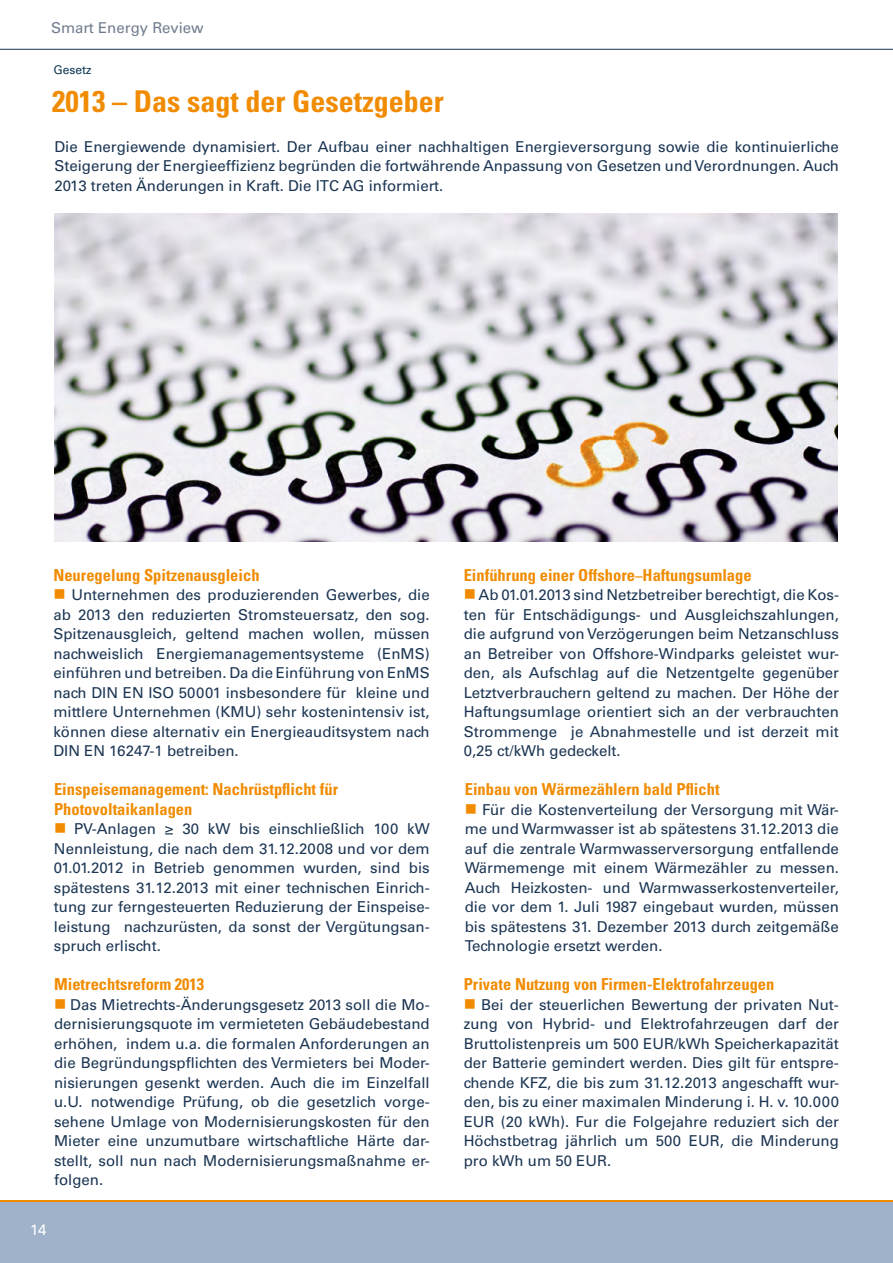
<style>
.page{position:relative;width:893px;height:1263px;background:#fff}
.page>*{position:absolute;margin:0;border:0;box-sizing:border-box;transform-origin:0 0}
.t1{font:700 condensed 30px "Univers LT";color:#f18c02}
.t2{font:700 condensed 16.5px/19.5px "Univers LT";color:#f18c02}
.t3{font:500 15px/19.5px "Univers CE";color:#1b3553;text-align:justify}
.t4{font:500 15px "Univers CE";color:#717d8e}
.t5{font:500 15px "Univers CE";color:#fff}
.t6{font:500 12px "Univers CE";color:#0c3753}
.s1{color:#f18c02}
.s2{font-size:15px}
</style>
<div class="page">
<div style="left:0;top:1200px;width:893px;height:12px;background:#f18c02"></div>
<div style="left:0;top:1202px;width:893px;height:61px;background:#9fb2c9"></div>
<hr style="left:0;top:49px;width:893px;height:1px;background:#1b3553">
<img style="left:54px;top:214px;width:784px;height:327px">
<p class="t4" style="left:51px;top:19px;width:154px">Smart Energy Review</p>
<p class="t6" style="left:53px;top:63px;width:40px">Gesetz</p>
<h1 class="t1" style="left:52px;top:83px;width:393px">2013 – Das sagt der Gesetzgeber</h1>
<p class="t3" style="left:54px;top:137px;width:786px">Die Energiewende dynamisiert. Der Aufbau einer nachhaltigen Energieversorgung sowie die kontinuierliche Steigerung der Energieeffizienz begründen die fortwährende Anpassung von Gesetzen und Verordnungen. Auch 2013 treten Änderungen in Kraft. Die ITC AG informiert.</p>
<p class="t2" style="left:53px;top:565px;width:208px">Neuregelung Spitzenausgleich</p>
<p class="t3" style="left:53px;top:585px;width:378px"><span class="s1">■</span> Unternehmen des produzierenden Gewerbes, die ab 2013 den reduzierten Stromsteuersatz, den sog.<br>Spitzenausgleich, geltend machen wollen, müssen nachweislich Energiemanagementsysteme (EnMS) einführen und betreiben. Da die Einführung von EnMS nach DIN EN ISO 50001 insbesondere für kleine und mittlere Unternehmen (KMU) sehr kostenintensiv ist, können diese alternativ ein Energieauditsystem nach DIN EN 16247-1 betreiben.</p>
<p class="t2" style="left:54px;top:779px;width:286px">Einspeisemanagement: Nachrüstpflicht für<br>Photovoltaikanlagen</p>
<p class="t3" style="left:54px;top:819px;width:377px"><span class="s1">■</span> PV-Anlagen ≥ 30 kW bis einschließlich 100 kW Nennleistung, die nach dem 31.12.2008 und vor dem 01.01.2012 in Betrieb genommen wurden, sind bis spätestens 31.12.2013 mit einer technischen Einrich&shy;tung zur ferngesteuerten Reduzierung der Einspeise&shy;leistung nachzurüsten, da sonst der Vergütungsan&shy;spruch erlischt.</p>
<p class="t2" style="left:54px;top:974px;width:152px">Mietrechtsreform 2013</p>
<p class="t3" style="left:54px;top:995px;width:377px"><span class="s1">■</span> Das Mietrechts-Änderungsgesetz 2013 soll die Mo&shy;dernisierungsquote im vermieteten Gebäudebestand erhöhen, indem u.a. die formalen Anforderungen an die Begründungspflichten des Vermieters bei Moder&shy;nisierungen gesenkt werden. Auch die im Einzelfall u.U. notwendige Prüfung, ob die gesetzlich vorge&shy;sehene Umlage von Modernisierungskosten für den Mieter eine unzumutbare wirtschaftliche Härte dar&shy;stellt, soll nun nach Modernisierungsmaßnahme er&shy;folgen.</p>
<p class="t5" style="left:30px;top:1221px;width:18px">14</p>
<p class="t2" style="left:464px;top:565px;width:289px">Einführung einer Offshore<span class="s2">–</span>Haftungsumlage</p>
<p class="t3" style="left:464px;top:585px;width:377px"><span class="s1">■</span> Ab 01.01.2013 sind Netzbetreiber berechtigt, die Kos&shy;ten für Entschädigungs- und Ausgleichszahlungen, die aufgrund von Verzögerungen beim Netzanschluss an Betreiber von Offshore-Windparks geleistet wur&shy;den, als Aufschlag auf die Netzentgelte gegenüber Letztverbrauchern geltend zu machen. Der Höhe der Haftungsumlage orientiert sich an der verbrauchten Strommenge je Abnahmestelle und ist derzeit mit 0,25 ct/kWh gedeckelt.</p>
<p class="t2" style="left:465px;top:779px;width:256px">Einbau von Wärmezählern bald Pflicht</p>
<p class="t3" style="left:465px;top:800px;width:376px"><span class="s1">■</span> Für die Kostenverteilung der Versorgung mit Wär&shy;me und Warmwasser ist ab spätestens 31.12.2013 die auf die zentrale Warmwasserversorgung entfallende Wärmemenge mit einem Wärmezähler zu messen.<br>Auch Heizkosten- und Warmwasserkostenverteiler, die vor dem 1. Juli 1987 eingebaut wurden, müssen bis spätestens 31. Dezember 2013 durch zeitgemäße Technologie ersetzt werden.</p>
<p class="t2" style="left:464px;top:974px;width:312px">Private Nutzung von Firmen-Elektrofahrzeugen</p>
<p class="t3" style="left:464px;top:995px;width:377px"><span class="s1">■</span> Bei der steuerlichen Bewertung der privaten Nut&shy;zung von Hybrid- und Elektrofahrzeugen darf der Bruttolistenpreis um 500 EUR/kWh Speicherkapazität der Batterie gemindert werden. Dies gilt für entspre&shy;chende KFZ, die bis zum 31.12.2013 angeschafft wur&shy;den, bis zu einer maximalen Minderung i. H. v. 10.000<br>EUR (20 kWh). Fur die Folgejahre reduziert sich der Höchstbetrag jährlich um 500 EUR, die Minderung pro kWh um 50 EUR.</p>
</div>
